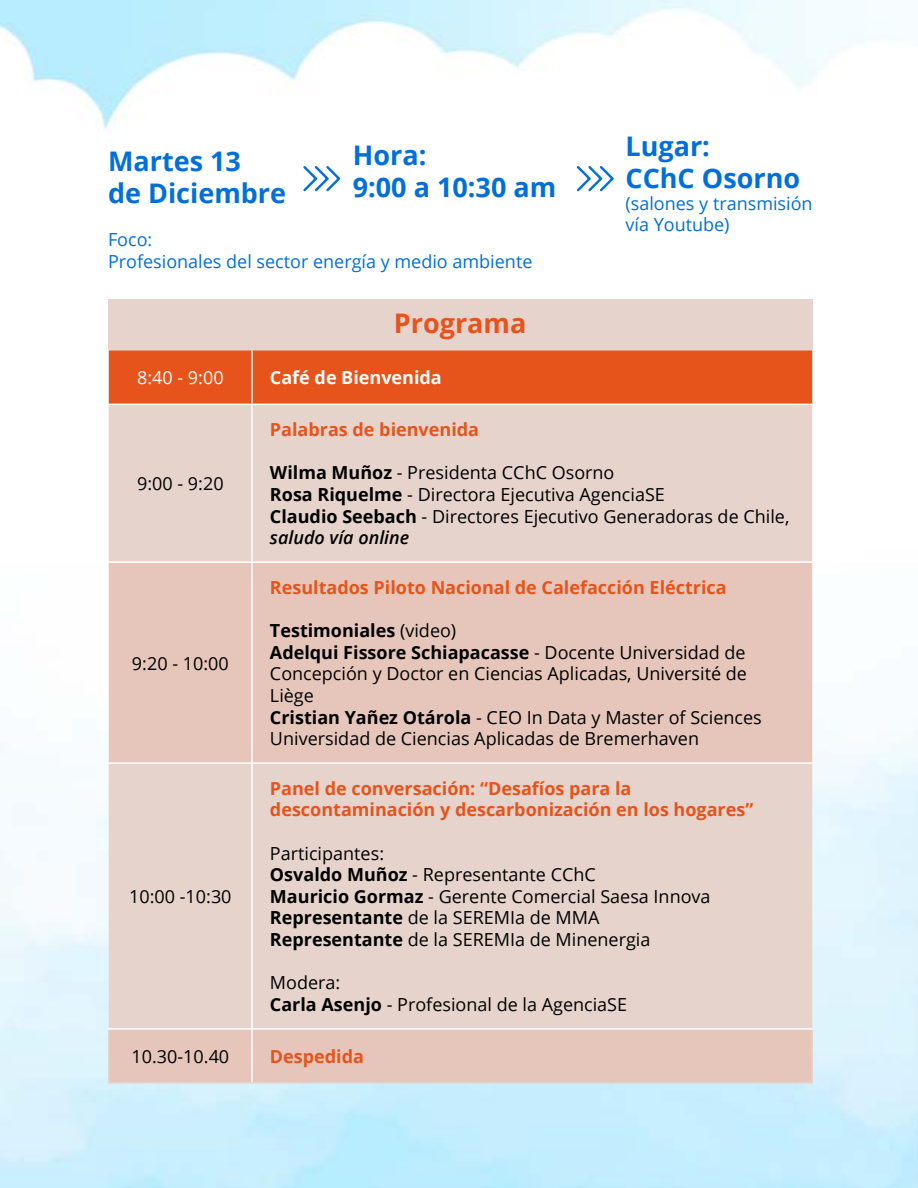
<style>
.page{position:relative;width:918px;height:1188px;background:#fff}
.page>*{position:absolute;margin:0;border:0;box-sizing:border-box;transform-origin:0 0}
.t1{font:700 27px/32.4px "Open Sans";color:#006fdb}
.t2{font:700 27px "Open Sans";color:#e6541b}
.t3{font:18px/21.6px "Open Sans";color:#000}
.t4{font:700 18px/21.6px "Open Sans";color:#e6541b}
.t5{font:18px/21.6px "Open Sans";color:#006fdb}
.t6{font:700 18px "Open Sans";color:#fff}
.t7{font:18px "Open Sans";color:#fff}
.s1{font-weight:700}
.s2{font-weight:600;font-style:italic}
</style>
<div class="page">
<div style="left:108px;top:300px;width:704px;height:50px;background:#e6d3cc"></div>
<div style="left:109px;top:350px;width:703px;height:54px;background:#e6541b"></div>
<div style="left:109px;top:405px;width:703px;height:156px;background:#e6d3cc"></div>
<svg style="left:109px;top:563px;width:703px;height:519px;background:#e6ccc3"></svg>
<hr style="left:251px;top:350px;width:2px;height:54px;background:#fff">
<hr style="left:251px;top:405px;width:2px;height:156px;background:#fff">
<hr style="left:251px;top:563px;width:2px;height:199px;background:#fff">
<hr style="left:109px;top:762px;width:143px;height:2px;background:#fff">
<hr style="left:252px;top:762px;width:560px;height:2px;background:#fff">
<hr style="left:108px;top:1030px;width:2px;height:52px;background:#e6d3cc">
<hr style="left:108px;top:1082px;width:144px;height:2px;background:#e6d3cc">
<hr style="left:812px;top:1030px;width:1px;height:52px;background:#e6d3cc">
<hr style="left:252px;top:1082px;width:561px;height:2px;background:#e6d3cc">
<hr style="left:251px;top:764px;width:2px;height:264px;background:#fff">
<hr style="left:108px;top:1028px;width:144px;height:2px;background:#fff">
<hr style="left:252px;top:1028px;width:561px;height:2px;background:#fff">
<hr style="left:251px;top:1030px;width:2px;height:52px;background:#fff">
<svg style="left:303px;top:166px;width:37px;height:25px"></svg>
<svg style="left:577px;top:166px;width:37px;height:25px"></svg>
<h1 class="t1" style="left:353px;top:138px;width:205px">Hora:<br>9:00 a 10:30 am</h1>
<h1 class="t1" style="left:626px;top:129px;width:176px">Lugar:<br>CChC Osorno</h1>
<p class="t5" style="left:626px;top:192px;width:189px">(salones y transmisión vía Youtube)</p>
<h1 class="t1" style="left:108px;top:144px;width:180px">Martes 13<br>de Diciembre</h1>
<p class="t5" style="left:108px;top:228px;width:426px">Foco:<br>Profesionales del sector energía y medio ambiente</p>
<h1 class="t2" style="left:394px;top:304px;width:134px">Programa</h1>
<p class="t7" style="left:137px;top:365px;width:88px">8:40 - 9:00</p>
<p class="t6" style="left:270px;top:365px;width:173px">Café de Bienvenida</p>
<p class="t3" style="left:137px;top:472px;width:88px">9:00 - 9:20</p>
<p class="t3" style="left:132px;top:652px;width:98px">9:20 - 10:00</p>
<p class="t3" style="left:129px;top:885px;width:104px">10:00 -10:30</p>
<p class="t4" style="left:270px;top:418px;width:211px">Palabras de bienvenida</p>
<p class="t3" style="left:270px;top:462px;width:521px"><span class="s1">Wilma Muñoz</span> - Presidenta CChC Osorno<br><span class="s1">Rosa Riquelme</span> - Directora Ejecutiva AgenciaSE<br><span class="s1">Claudio Seebach</span> - Directores Ejecutivo Generadoras de Chile, <span class="s2">saludo vía online</span></p>
<p class="t4" style="left:270px;top:576px;width:458px">Resultados Piloto Nacional de Calefacción Eléctrica</p>
<p class="t3" style="left:270px;top:619px;width:493px"><span class="s1">Testimoniales</span> (video)<br><span class="s1">Adelqui Fissore Schiapacasse</span> - Docente Universidad de Concepción y Doctor en Ciencias Aplicadas, Université de Liège<br><span class="s1">Cristian Yañez Otárola</span> - CEO In Data y Master of Sciences Universidad de Ciencias Aplicadas de Bremerhaven</p>
<p class="t4" style="left:270px;top:777px;width:485px">Panel de conversación: “Desafíos para la descontaminación y descarbonización en los hogares”</p>
<p class="t3" style="left:270px;top:842px;width:442px">Participantes:<br><span class="s1">Osvaldo Muñoz</span> - Representante CChC<br><span class="s1">Mauricio Gormaz</span> - Gerente Comercial Saesa Innova <span class="s1">Representante</span> de la SEREMIa de MMA <span class="s1">Representante</span> de la SEREMIa de Minenergia</p>
<p class="t3" style="left:270px;top:971px;width:359px">Modera:<br><span class="s1">Carla Asenjo</span> - Profesional de la AgenciaSE</p>
<p class="t3" style="left:132px;top:1045px;width:99px">10.30-10.40</p>
<p class="t4" style="left:270px;top:1045px;width:96px">Despedida</p>
</div>
